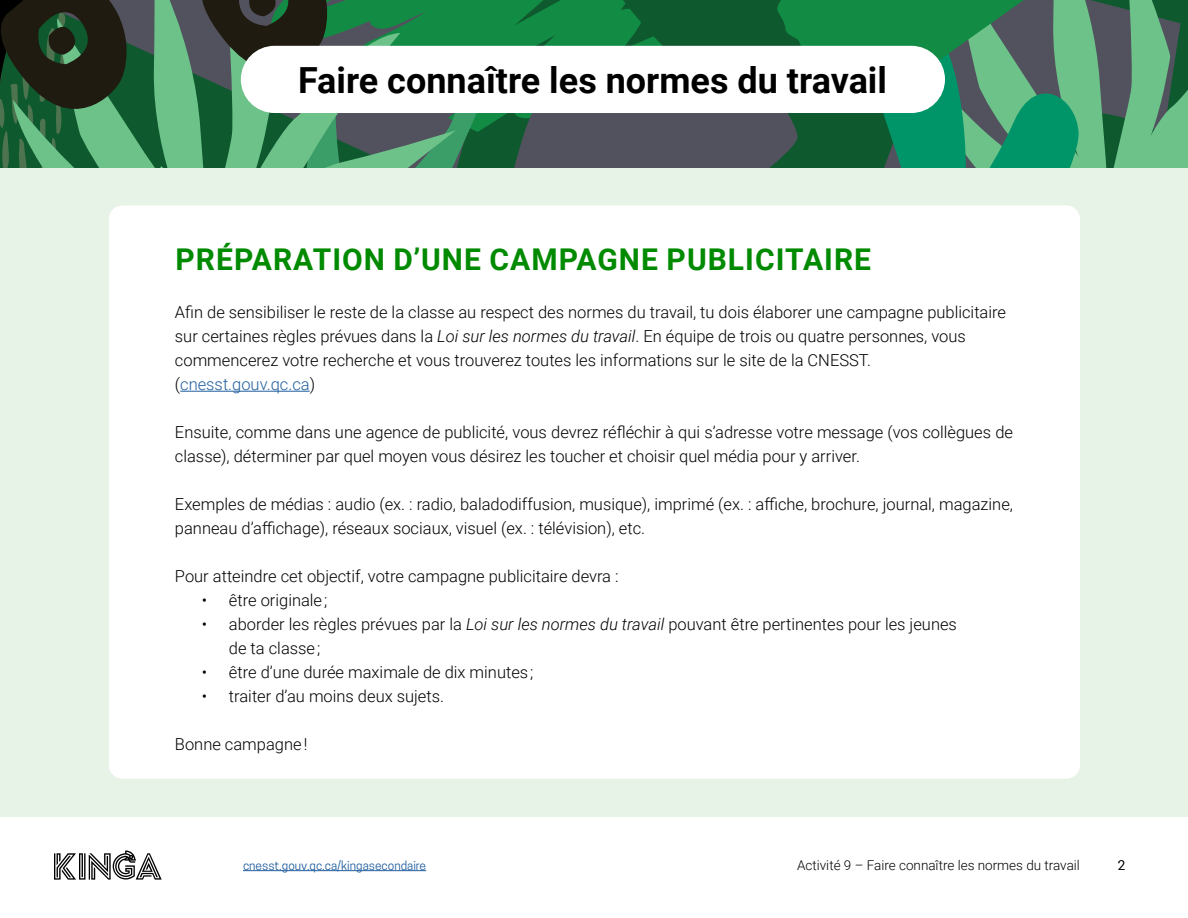
<style>
.page{position:relative;width:1188px;height:918px;background:#fff}
.page>*{position:absolute;margin:0;border:0;box-sizing:border-box;transform-origin:0 0}
.t1{font:700 36px "Roboto";color:#000}
.t2{font:700 30px "Roboto";letter-spacing:.035em;color:#008a00}
.t3{font:300 16.5px/24px "Roboto";color:#000}
.t4{font:300 13.5px "Roboto";color:#000}
.t5{font:12px "Cooper Hewitt";color:#215e9e}
.s1{font-style:italic}
.s2{color:#215e9e}
</style>
<div class="page">
<div style="left:0;top:167px;width:1188px;height:650px;background:#e6f3e6"></div>
<div style="left:109px;top:205px;width:971px;height:574px;background:#fff;border-radius:14px"></div>
<svg style="left:1029px;top:0;width:159px;height:167px;background:#53936d"></svg>
<svg style="left:798px;top:25px;width:346px;height:142px;background:#358a65"></svg>
<svg style="left:798px;top:0;width:231px;height:100px;background:#2e8b57"></svg>
<svg style="left:0;top:0;width:798px;height:167px;background:#35694a"></svg>
<hr style="left:243px;top:870px;width:183px;height:1px;background:#215e9e">
<svg style="left:54px;top:850px;width:108px;height:30px"></svg>
<div style="left:241px;top:46px;width:704px;height:67px;background:#fff;border-radius:34px"></div>
<hr style="left:180px;top:391px;width:130px;height:1px;background:#215e9e">
<h1 class="t1" style="left:298px;top:55px;width:590px">Faire connaître les normes du travail</h1>
<h2 class="t2" style="left:175px;top:238px;width:697px">PRÉPARATION D’UNE CAMPAGNE PUBLICITAIRE</h2>
<p class="t3" style="left:175px;top:300px;width:833px">Afin de sensibiliser le reste de la classe au respect des normes du travail, tu dois élaborer une campagne publicitaire sur certaines règles prévues dans la <span class="s1">Loi sur les normes du travail</span>. En équipe de trois ou quatre personnes, vous commencerez votre recherche et vous trouverez toutes les informations sur le site de la CNESST. (<span class="s2">cnesst.gouv.qc.ca</span>)</p>
<p class="t3" style="left:175px;top:420px;width:840px">Ensuite, comme dans une agence de publicité, vous devrez réfléchir à qui s’adresse votre message (vos collègues de classe), déterminer par quel moyen vous désirez les toucher et choisir quel média pour y arriver.</p>
<p class="t3" style="left:175px;top:492px;width:840px">Exemples de médias : audio (ex. : radio, baladodiffusion, musique), imprimé (ex. : affiche, brochure, journal, magazine, panneau d’affichage), réseaux sociaux, visuel (ex. : télévision), etc.</p>
<p class="t3" style="left:175px;top:564px;width:445px">Pour atteindre cet objectif, votre campagne publicitaire devra :</p>
<p class="t3" style="left:202px;top:588px;width:127px">• être originale ;</p>
<p class="t3" style="left:229px;top:612px;width:730px;text-indent:-27px">• aborder les règles prévues par la <span class="s1">Loi sur les normes du travail</span> pouvant être pertinentes pour les jeunes de ta classe ;</p>
<p class="t3" style="left:202px;top:660px;width:333px">• être d’une durée maximale de dix minutes ;</p>
<p class="t3" style="left:202px;top:684px;width:244px">• traiter d’au moins deux sujets.</p>
<p class="t3" style="left:175px;top:732px;width:134px">Bonne campagne !</p>
<p class="t5" style="left:243px;top:858px;width:185px">cnesst.gouv.qc.ca/kingasecondaire</p>
<p class="t4" style="left:797px;top:856px;width:284px">Activité 9 – Faire connaître les normes du travail</p>
<p class="t4" style="left:1118px;top:856px;width:9px">2</p>
</div>
